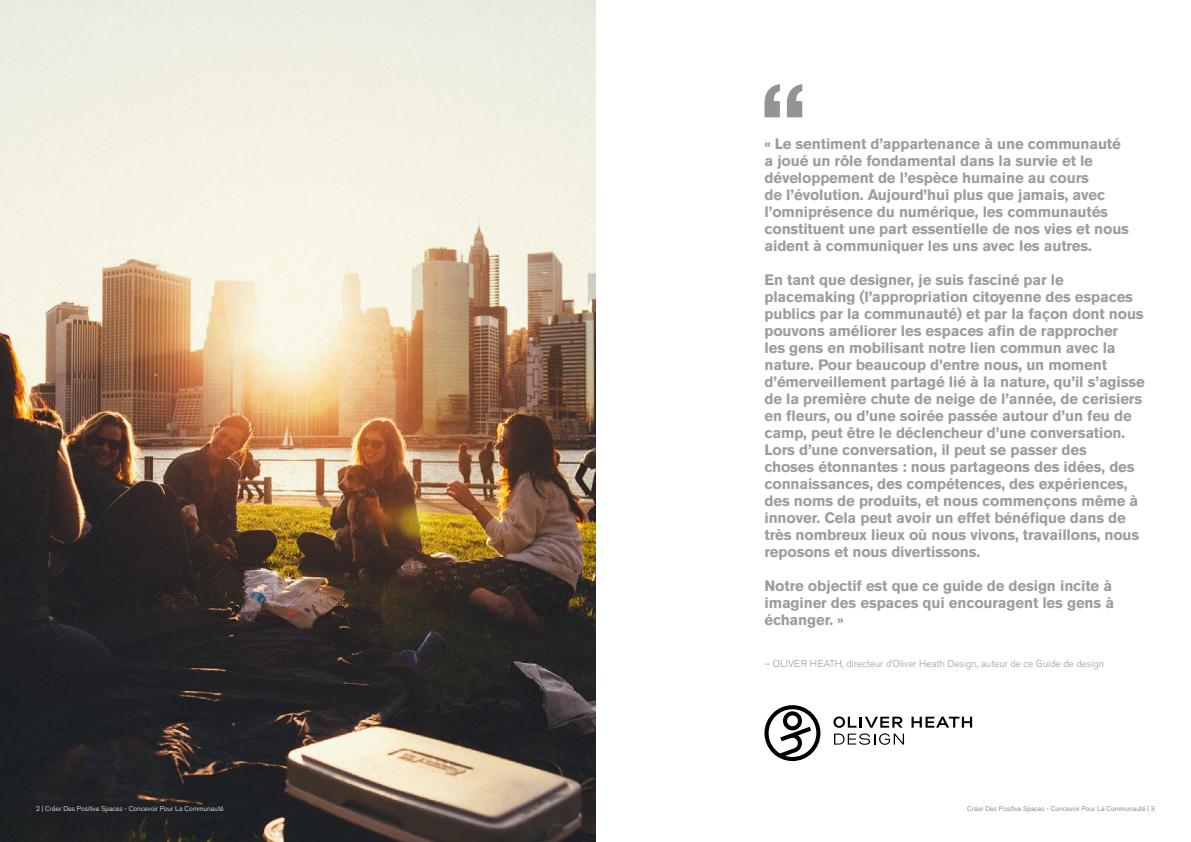
<style>
.page{position:relative;width:1191px;height:842px;background:#fff}
.page>*{position:absolute;margin:0;border:0;box-sizing:border-box;transform-origin:0 0}
.t1{font:700 15px/17px "Akzidenz Grotesk Pro";letter-spacing:-.01em;color:#9d9da0}
.t2{font:300 10px "Akzidenz Grotesk Pro";color:#9d9da0}
.t3{font:300 7px "Akzidenz Grotesk Pro";color:#fff}
.t4{font:300 7px "Akzidenz Grotesk Pro";color:#706f6f}
</style>
<div class="page">
<img style="left:0;top:0;width:595px;height:842px">
<svg style="left:764px;top:84px;width:38px;height:33px"></svg>
<svg style="left:911px;top:717px;width:61px;height:11px"></svg>
<svg style="left:833px;top:716px;width:71px;height:29px"></svg>
<svg style="left:764px;top:705px;width:56px;height:56px"></svg>
<p class="t1" style="left:764px;top:135px;width:366px">« Le sentiment d’appartenance à une communauté a joué un rôle fondamental dans la survie et le développement de l’espèce humaine au cours<br>de l’évolution. Aujourd’hui plus que jamais, avec l’omniprésence du numérique, les communautés constituent une part essentielle de nos vies et nous aident à communiquer les uns avec les autres.</p>
<p class="t1" style="left:764px;top:271px;width:382px">En tant que designer, je suis fasciné par le placemaking (l’appropriation citoyenne des espaces publics par la communauté) et par la façon dont nous pouvons améliorer les espaces afin de rapprocher<br>les gens en mobilisant notre lien commun avec la nature. Pour beaucoup d’entre nous, un moment d’émerveillement partagé lié à la nature, qu’il s’agisse de la première chute de neige de l’année, de cerisiers en fleurs, ou d’une soirée passée autour d’un feu de camp, peut être le déclencheur d’une conversation.<br>Lors d’une conversation, il peut se passer des<br>choses étonnantes : nous partageons des idées, des connaissances, des compétences, des expériences, des noms de produits, et nous commençons même à innover. Cela peut avoir un effet bénéfique dans de très nombreux lieux où nous vivons, travaillons, nous reposons et nous divertissons.</p>
<p class="t1" style="left:764px;top:577px;width:351px">Notre objectif est que ce guide de design incite à imaginer des espaces qui encouragent les gens à échanger. »</p>
<p class="t2" style="left:764px;top:657px;width:341px">– OLIVER HEATH, directeur d’Oliver Heath Design, auteur de ce Guide de design</p>
<p class="t3" style="left:36px;top:804px;width:189px">2 | Créer Des Positive Spaces - Concevoir Pour La Communauté</p>
<p class="t4" style="left:967px;top:804px;width:189px">Créer Des Positive Spaces - Concevoir Pour La Communauté | 3</p>
</div>
